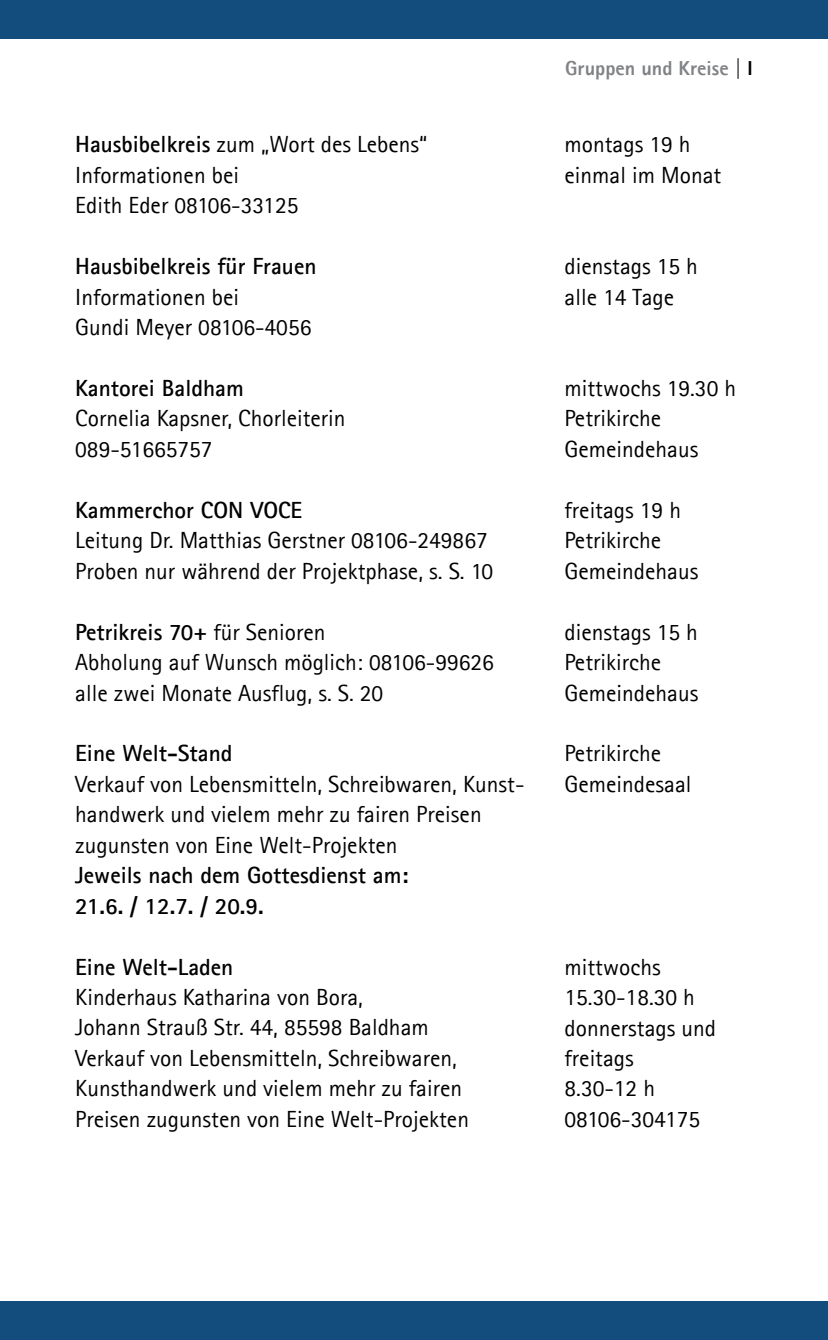
<style>
.page{position:relative;width:828px;height:1340px;background:#fff}
.page>*{position:absolute;margin:0;border:0;box-sizing:border-box;transform-origin:0 0}
.t1{font:23.4px/30.4px "Agfa Rotis Sans Serif";color:#000}
.t2{font:700 23.4px/30.4px "Agfa Rotis Sans Serif";color:#000}
.t3{font:800 20.25px "Agfa Rotis Sans Serif";color:#808285}
.s1{font-weight:700}
.s2{color:#000}
</style>
<div class="page">
<div style="left:0;top:0;width:828px;height:38px;background:#134d7e"></div>
<div style="left:0;top:1301px;width:828px;height:38px;background:#134d7e"></div>
<p class="t1" style="left:75px;top:129px;width:354px"><span class="s1">Hausbibelkreis</span> zum „Wort des Lebens“<br>Informationen bei<br>Edith Eder 08106-33125</p>
<p class="t2" style="left:75px;top:250px;width:243px">Hausbibelkreis für Frauen</p>
<p class="t1" style="left:75px;top:281px;width:238px">Informationen bei<br>Gundi Meyer 08106-4056</p>
<p class="t2" style="left:75px;top:372px;width:170px">Kantorei Baldham</p>
<p class="t1" style="left:75px;top:403px;width:272px">Cornelia Kapsner, Chorleiterin<br>089-51665757</p>
<p class="t2" style="left:75px;top:494px;width:229px">Kammerchor CON VOCE</p>
<p class="t1" style="left:75px;top:525px;width:419px">Leitung Dr. Matthias Gerstner 08106-249867<br>Proben nur während der Projektphase, s. S. 10</p>
<p class="t1" style="left:75px;top:616px;width:420px"><span class="s1">Petrikreis 70+</span> für Senioren<br>Abholung auf Wunsch möglich: 08106-99626 alle zwei Monate Ausflug, s. S. 20</p>
<p class="t2" style="left:75px;top:738px;width:159px">Eine Welt-Stand</p>
<p class="t1" style="left:75px;top:768px;width:451px">Verkauf von Lebensmitteln, Schreibwaren, Kunst&shy;handwerk und vielem mehr zu fairen Preisen zugunsten von Eine Welt-Projekten</p>
<p class="t2" style="left:75px;top:859px;width:335px">Jeweils nach dem Gottesdienst am:<br>21.6. / 12.7. / 20.9.</p>
<p class="t2" style="left:75px;top:951px;width:160px">Eine Welt-Laden</p>
<p class="t1" style="left:75px;top:981px;width:395px">Kinderhaus Katharina von Bora,<br>Johann Strauß Str. 44, 85598 Baldham Verkauf von Lebensmitteln, Schreibwaren, Kunsthandwerk und vielem mehr zu fairen Preisen zugunsten von Eine Welt-Projekten</p>
<p class="t3" style="left:565px;top:55px;width:189px">Gruppen und Kreise <span class="s2">| I</span></p>
<p class="t1" style="left:564px;top:129px;width:158px">montags 19 h einmal im Monat</p>
<p class="t1" style="left:564px;top:251px;width:135px">dienstags 15 h alle 14 Tage</p>
<p class="t1" style="left:564px;top:373px;width:173px">mittwochs 19.30 h<br>Petrikirche<br>Gemeindehaus</p>
<p class="t1" style="left:564px;top:494px;width:135px">freitags 19 h<br>Petrikirche<br>Gemeindehaus</p>
<p class="t1" style="left:564px;top:616px;width:135px">dienstags 15 h<br>Petrikirche<br>Gemeindehaus</p>
<p class="t1" style="left:564px;top:738px;width:128px">Petrikirche<br>Gemeindesaal</p>
<p class="t1" style="left:564px;top:951px;width:153px">mittwochs<br>15.30-18.30 h donnerstags und freitags<br>8.30-12 h<br>08106-304175</p>
</div>
